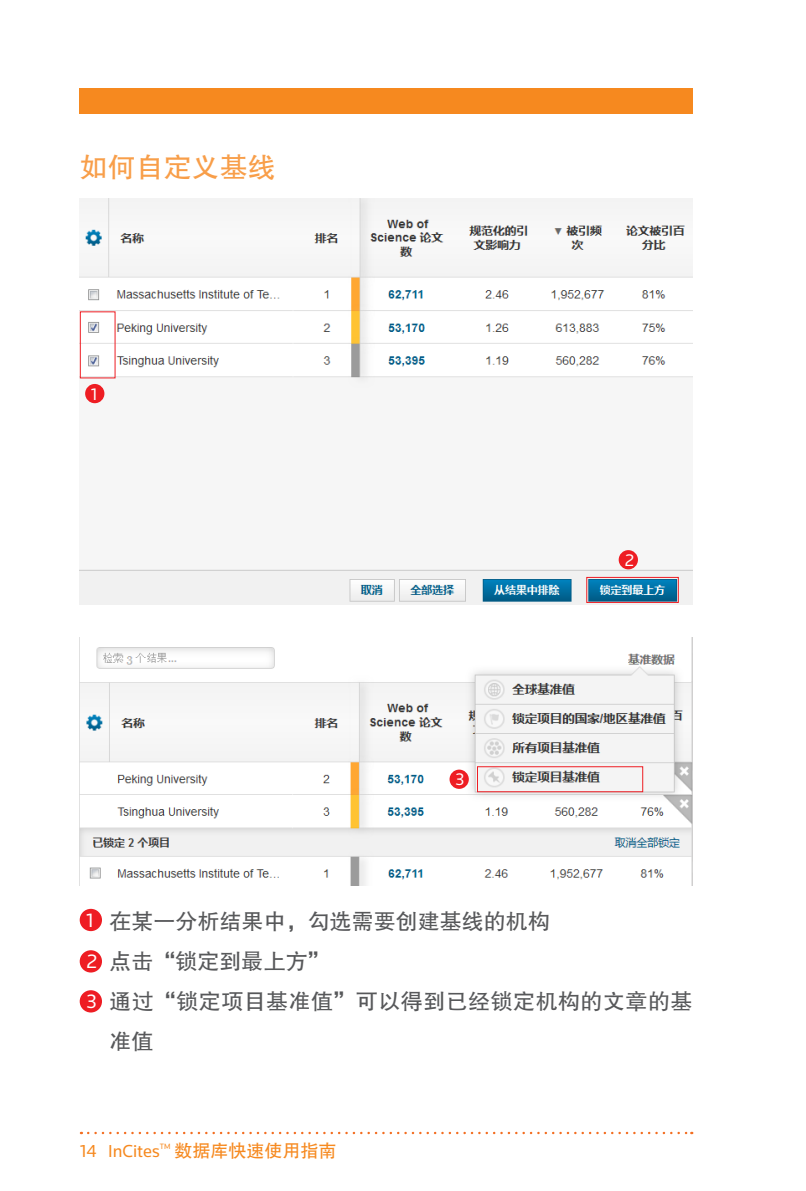
<style>
.page{position:relative;width:806px;height:1191px;background:#fff}
.page>*{position:absolute;margin:0;border:0;box-sizing:border-box;transform-origin:0 0}
.正文{font:28px "FZHTJW GB1 0";color:#f89e49}
.正文-2{font:22px "FZHTJW GB1 0";color:#57585a}
.正文-3{font:22px/40px "FZHTJW GB1 0";letter-spacing:.02em;color:#57585a}
.正文-4{font:20px "Knowledge";color:#fff}
.t1{font:18px "Knowledge";color:#f6891f}
.t2{font:18px "FZHTJW GB1 0";color:#f6891f}
.正文-5{font:17.4px "Knowledge";color:#fff}
.t3{font:8px "Knowledge";color:#f6891f}
</style>
<div class="page">
<div style="left:79px;top:88px;width:613px;height:25px;background:#f6891f"></div>
<svg style="left:88px;top:1131px;width:603px;height:3px"></svg>
<div style="left:80px;top:909px;width:22px;height:22px;background:#ee1d23;border-radius:50%"></div>
<div style="left:80px;top:950px;width:22px;height:22px;background:#ee1d23;border-radius:50%"></div>
<div style="left:80px;top:990px;width:22px;height:22px;background:#ee1d23;border-radius:50%"></div>
<img style="left:80px;top:198px;width:612px;height:406px">
<div style="left:80px;top:311px;width:35px;height:67px;border:1px solid #ee1d23"></div>
<div style="left:586px;top:577px;width:92px;height:26px;border:1px solid #ee1d23"></div>
<img style="left:80px;top:638px;width:612px;height:247px">
<div style="left:476px;top:766px;width:166px;height:26px;border:1px solid #ee1d23"></div>
<div style="left:85px;top:384px;width:19px;height:19px;background:#ee1d23;border-radius:50%"></div>
<div style="left:618px;top:550px;width:19px;height:19px;background:#ee1d23;border-radius:50%"></div>
<div style="left:449px;top:769px;width:19px;height:20px;background:#ee1d23;border-radius:50%"></div>
<p class="正文" style="left:80px;top:152px;width:197px">如何自定义基线</p>
<p class="正文-5" style="left:91px;top:383px;width:7px">1</p>
<p class="正文-5" style="left:624px;top:549px;width:11px">2</p>
<p class="正文-5" style="left:455px;top:768px;width:10px">3</p>
<p class="正文-4" style="left:87px;top:908px;width:8px">1</p>
<p class="正文-4" style="left:87px;top:949px;width:12px">2</p>
<p class="正文-4" style="left:87px;top:989px;width:12px">3</p>
<p class="正文-2" style="left:109px;top:909px;width:442px">在某一分析结果中，勾选需要创建基线的机构</p>
<p class="正文-2" style="left:109px;top:949px;width:222px">点击“锁定到最上方”</p>
<p class="正文-3" style="left:109px;top:981px;width:584px">通过“锁定项目基准值”可以得到已经锁定机构的文章的基准值</p>
<p class="t1" style="left:80px;top:1139px;width:81px">14 InCites</p>
<p class="t3" style="left:160px;top:1141px;width:12px">TM</p>
<p class="t2" style="left:174px;top:1140px;width:163px">数据库快速使用指南</p>
</div>
